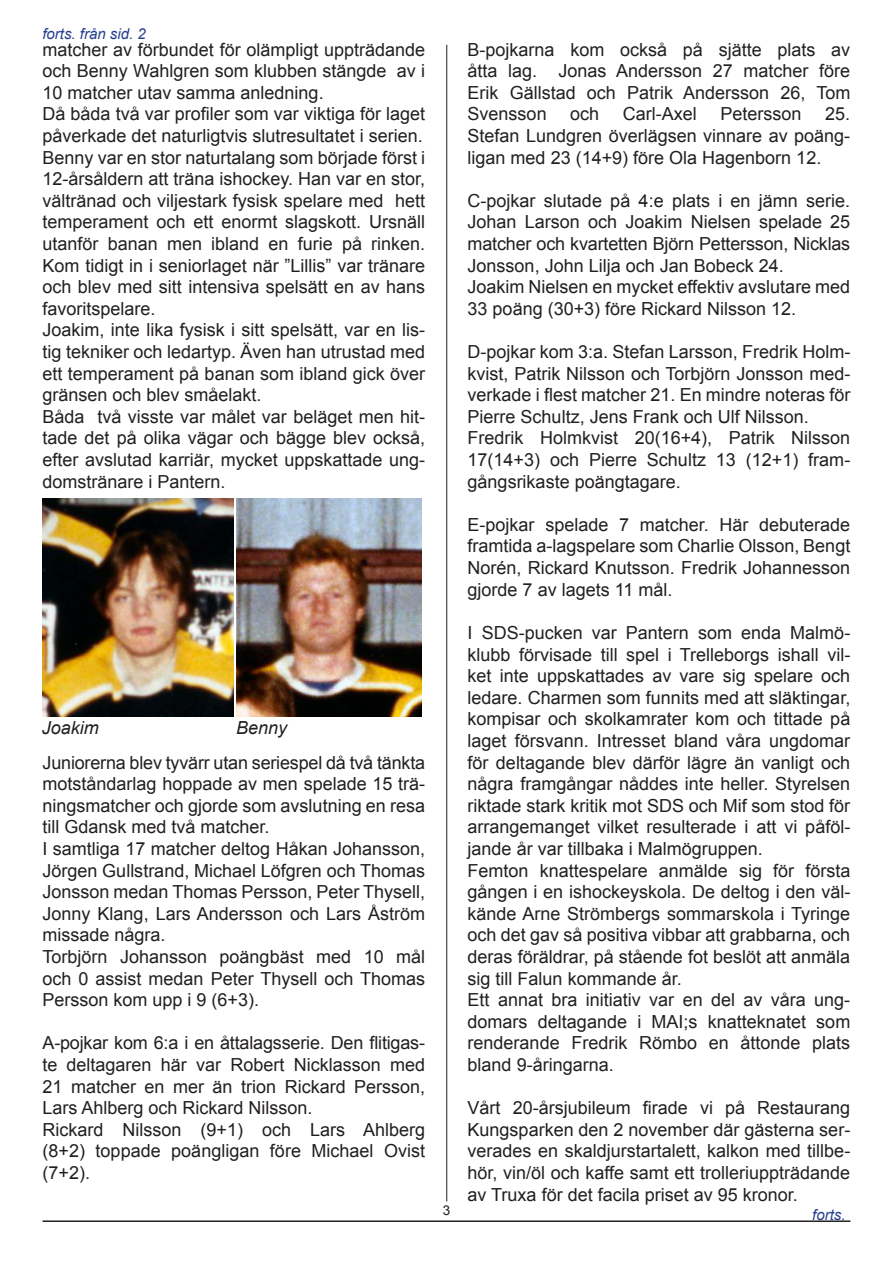
<style>
.page{position:relative;width:893px;height:1263px;background:#fff}
.page>*{position:absolute;margin:0;border:0;box-sizing:border-box;transform-origin:0 0}
.Brödtext{font:18px/21.6px "Arial";color:#231f20;text-align:justify}
.Bildtext{font:italic 18px "Arial";color:#231f20}
.Fortsättning{font:italic 15px "Arial";color:#253f8e}
.t1{font:13.5px "Arial";color:#231f20}
</style>
<div class="page">
<hr style="left:446px;top:45px;width:1px;height:1156px;background:#231f20">
<hr style="left:43px;top:1220px;width:807px;height:2px;background:#231f20">
<img style="left:43px;top:498px;width:191px;height:218px">
<img style="left:236px;top:498px;width:186px;height:218px">
<p class="Fortsättning" style="left:42px;top:24px;width:105px">forts. från sid. 2</p>
<p class="Brödtext" style="left:43px;top:39px;width:384px">matcher av förbundet för olämpligt uppträdande och Benny Wahlgren som klubben stängde av i 10 matcher utav samma anledning.</p>
<p class="Brödtext" style="left:43px;top:104px;width:384px">Då båda två var profiler som var viktiga för laget påverkade det naturligtvis slutresultatet i serien.</p>
<p class="Brödtext" style="left:43px;top:147px;width:384px">Benny var en stor naturtalang som började först i 12-årsåldern att träna ishockey. Han var en stor, vältränad och viljestark fysisk spelare med hett temperament och ett enormt slagskott. Ursnäll utanför banan men ibland en furie på rinken.<br>Kom tidigt in i seniorlaget när ”Lillis” var tränare och blev med sitt intensiva spelsätt en av hans favoritspelare.</p>
<p class="Brödtext" style="left:43px;top:320px;width:384px">Joakim, inte lika fysisk i sitt spelsätt, var en lis&shy;tig tekniker och ledartyp. Även han utrustad med ett temperament på banan som ibland gick över gränsen och blev småelakt.</p>
<p class="Brödtext" style="left:43px;top:406px;width:384px">Båda två visste var målet var beläget men hit&shy;tade det på olika vägar och bägge blev också, efter avslutad karriär, mycket uppskattade ung&shy;domstränare i Pantern.</p>
<p class="Bildtext" style="left:42px;top:716px;width:59px">Joakim</p>
<p class="Bildtext" style="left:236px;top:716px;width:53px">Benny</p>
<p class="Brödtext" style="left:43px;top:752px;width:384px">Juniorerna blev tyvärr utan seriespel då två tänkta motståndarlag hoppade av men spelade 15 trä&shy;ningsmatcher och gjorde som avslutning en resa till Gdansk med två matcher.</p>
<p class="Brödtext" style="left:43px;top:838px;width:384px">I samtliga 17 matcher deltog Håkan Johansson, Jörgen Gullstrand, Michael Löfgren och Thomas Jonsson medan Thomas Persson, Peter Thysell, Jonny Klang, Lars Andersson och Lars Åström missade några.</p>
<p class="Brödtext" style="left:43px;top:946px;width:384px">Torbjörn Johansson poängbäst med 10 mål och 0 assist medan Peter Thysell och Thomas Persson kom upp i 9 (6+3).</p>
<p class="Brödtext" style="left:43px;top:1032px;width:384px">A-pojkar kom 6:a i en åttalagsserie. Den flitigas&shy;te deltagaren här var Robert Nicklasson med 21 matcher en mer än trion Rickard Persson, Lars Ahlberg och Rickard Nilsson.</p>
<p class="Brödtext" style="left:43px;top:1119px;width:384px">Rickard Nilsson (9+1) och Lars Ahlberg (8+2) toppade poängligan före Michael Ovist (7+2).</p>
<p class="t1" style="left:443px;top:1202px;width:9px">3</p>
<p class="Brödtext" style="left:468px;top:39px;width:384px">B-pojkarna kom också på sjätte plats av åtta lag. Jonas Andersson 27 matcher före Erik Gällstad och Patrik Andersson 26, Tom Svensson</p>
<p class="Brödtext" style="left:570px;top:103px;width:31px">och</p>
<p class="Brödtext" style="left:623px;top:103px;width:75px">Carl-Axel</p>
<p class="Brödtext" style="left:721px;top:103px;width:83px">Petersson</p>
<p class="Brödtext" style="left:468px;top:103px;width:384px;text-indent:358px">25.<br>Stefan Lundgren överlägsen vinnare av poäng&shy;ligan med 23 (14+9) före Ola Hagenborn 12.</p>
<p class="Brödtext" style="left:468px;top:190px;width:384px">C-pojkar slutade på 4:e plats i en jämn serie.<br>Johan Larson och Joakim Nielsen spelade 25 matcher och kvartetten Björn Pettersson, Nicklas Jonsson, John Lilja och Jan Bobeck 24.</p>
<p class="Brödtext" style="left:468px;top:276px;width:384px">Joakim Nielsen en mycket effektiv avslutare med<br>33 poäng (30+3) före Rickard Nilsson 12.</p>
<p class="Brödtext" style="left:468px;top:341px;width:384px">D-pojkar kom 3:a. Stefan Larsson, Fredrik Holm&shy;kvist, Patrik Nilsson och Torbjörn Jonsson med&shy;verkade i flest matcher 21. En mindre noteras för Pierre Schultz, Jens Frank och Ulf Nilsson.</p>
<p class="Brödtext" style="left:468px;top:427px;width:384px">Fredrik Holmkvist 20(16+4), Patrik Nilsson 17(14+3) och Pierre Schultz 13 (12+1) fram&shy;gångsrikaste poängtagare.</p>
<p class="Brödtext" style="left:468px;top:514px;width:384px">E-pojkar spelade 7 matcher. Här debuterade framtida a-lagspelare som Charlie Olsson, Bengt Norén, Rickard Knutsson. Fredrik Johannesson gjorde 7 av lagets 11 mål.</p>
<p class="Brödtext" style="left:468px;top:622px;width:384px">I SDS-pucken var Pantern som enda Malmö&shy;klubb förvisade till spel i Trelleborgs ishall vil&shy;ket inte uppskattades av vare sig spelare och ledare. Charmen som funnits med att släktingar, kompisar och skolkamrater kom och tittade på laget försvann. Intresset bland våra ungdomar för deltagande blev därför lägre än vanligt och några framgångar nåddes inte heller. Styrelsen riktade stark kritik mot SDS och Mif som stod för arrangemanget vilket resulterade i att vi påföl&shy;jande år var tillbaka i Malmögruppen.</p>
<p class="Brödtext" style="left:468px;top:859px;width:384px">Femton knattespelare anmälde sig för första gången i en ishockeyskola. De deltog i den väl&shy;kände Arne Strömbergs sommarskola i Tyringe och det gav så positiva vibbar att grabbarna, och deras föräldrar, på stående fot beslöt att anmäla sig till Falun kommande år.</p>
<p class="Brödtext" style="left:468px;top:989px;width:384px">Ett annat bra initiativ var en del av våra ung&shy;domars deltagande i MAI;s knatteknatet som renderande Fredrik Römbo en åttonde plats bland 9-åringarna.</p>
<p class="Brödtext" style="left:468px;top:1097px;width:384px">Vårt 20-årsjubileum firade vi på Restaurang Kungsparken den 2 november där gästerna ser&shy;verades en skaldjurstartalett, kalkon med tillbe&shy;hör, vin/öl och kaffe samt ett trolleriuppträdande av Truxa för det facila priset av 95 kronor.</p>
<p class="Fortsättning" style="left:812px;top:1205px;width:35px">forts.</p>
</div>
